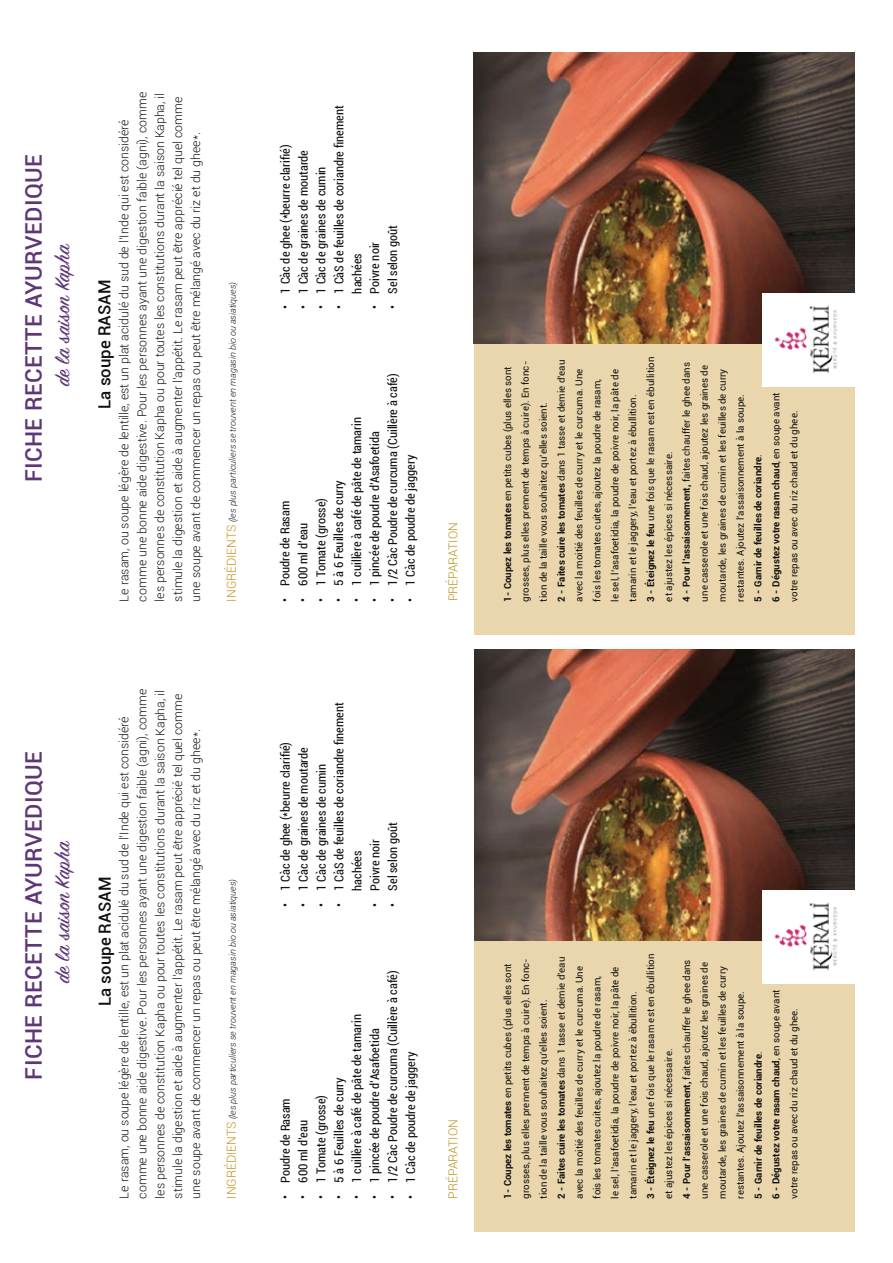
<style>
.page{position:relative;width:893px;height:1263px;background:#fff}
.page>*{position:absolute;margin:0;border:0;box-sizing:border-box;transform-origin:0 0}
.t1{font:500 22.95px "Roboto";letter-spacing:.02em;color:#5f3778}
.t2{font:22.95px "Sign Painter House Script";color:#5f3778}
.t3{font:500 16.8px "Roboto";color:#121212}
.t4{font:300 12.3px/17.9px "Roboto";color:#121212}
.t5{font:condensed 12.3px/17.9px "Roboto";color:#121212}
.t6{font:300 12.3px "Roboto";color:#c5921f}
.t7{font:9.75px/17.9px "Roboto";color:#121212}
.t8{font:italic 300 8.85px "Roboto";color:#121212}
.s1{font-style:normal;font-size:12.3px;color:#c5921f}
.s2{font-weight:700}
</style>
<div class="page">
<div style="left:474px;top:54px;width:380px;height:581px;background:#e9d6ac"></div>
<img style="left:474px;top:52px;width:380px;height:291px">
<div style="left:762px;top:294px;width:93px;height:93px;background:#fff"></div>
<img style="left:774px;top:305px;width:64px;height:69px">
<div style="left:474px;top:651px;width:380px;height:581px;background:#e9d6ac"></div>
<img style="left:474px;top:650px;width:380px;height:290px">
<div style="left:762px;top:891px;width:93px;height:93px;background:#fff"></div>
<img style="left:774px;top:902px;width:64px;height:69px">
<h1 class="t1" style="left:17px;top:482px;width:330px;rotate:-90deg">FICHE RECETTE AYURVEDIQUE</h1>
<h1 class="t2" style="left:48px;top:386px;width:145px;rotate:-90deg">de la saison Kapha</h1>
<p class="t4" style="left:115px;top:601px;width:511px;rotate:-90deg">Le rasam, ou soupe légère de lentille, est un plat acidulé du sud de l’Inde qui est considéré comme une bonne aide digestive. Pour les personnes ayant une digestion faible (agni), comme les personnes de constitution Kapha ou pour toutes les constitutions durant la saison Kapha, il stimule la digestion et aide à augmenter l’appétit. Le rasam peut être apprécié tel quel comme une soupe avant de commencer un repas ou peut être mélangé avec du riz et du ghee*.</p>
<h2 class="t3" style="left:93px;top:409px;width:131px;rotate:-90deg">La soupe RASAM</h2>
<p class="t8" style="left:227px;top:601px;width:322px;rotate:-90deg"><span class="s1">INGRÉDIENTS</span> (les plus particuliers se trouvent en magasin bio ou asiatiques)</p>
<h1 class="t1" style="left:17px;top:1079px;width:330px;rotate:-90deg">FICHE RECETTE AYURVEDIQUE</h1>
<h1 class="t2" style="left:48px;top:983px;width:145px;rotate:-90deg">de la saison Kapha</h1>
<p class="t4" style="left:115px;top:1198px;width:511px;rotate:-90deg">Le rasam, ou soupe légère de lentille, est un plat acidulé du sud de l’Inde qui est considéré comme une bonne aide digestive. Pour les personnes ayant une digestion faible (agni), comme les personnes de constitution Kapha ou pour toutes les constitutions durant la saison Kapha, il stimule la digestion et aide à augmenter l’appétit. Le rasam peut être apprécié tel quel comme une soupe avant de commencer un repas ou peut être mélangé avec du riz et du ghee*.</p>
<h2 class="t3" style="left:93px;top:1006px;width:131px;rotate:-90deg">La soupe RASAM</h2>
<p class="t8" style="left:227px;top:1198px;width:322px;rotate:-90deg"><span class="s1">INGRÉDIENTS</span> (les plus particuliers se trouvent en magasin bio ou asiatiques)</p>
<p class="t5" style="left:330px;top:293px;width:189px;text-indent:-16px;rotate:-90deg">• 1 CàS de feuilles de coriandre finement hachées</p>
<p class="t5" style="left:276px;top:309px;width:166px;rotate:-90deg">• 1 Càc de ghee (*beurre clarifié)</p>
<p class="t5" style="left:294px;top:309px;width:161px;rotate:-90deg">• 1 Càc de graines de moutarde</p>
<p class="t5" style="left:312px;top:309px;width:144px;rotate:-90deg">• 1 Càc de graines de cumin</p>
<p class="t5" style="left:366px;top:309px;width:69px;rotate:-90deg">• Poivre noir</p>
<p class="t5" style="left:383px;top:309px;width:86px;rotate:-90deg">• Sel selon goût</p>
<p class="t5" style="left:276px;top:601px;width:102px;rotate:-90deg">• Poudre de Rasam</p>
<p class="t5" style="left:294px;top:601px;width:80px;rotate:-90deg">• 600 ml d’eau</p>
<p class="t5" style="left:383px;top:601px;width:230px;rotate:-90deg">• 1/2 Càc Poudre de curcuma (Cuillère à café)</p>
<p class="t5" style="left:347px;top:601px;width:186px;rotate:-90deg">• 1 cuillère à café de pâte de tamarin</p>
<p class="t5" style="left:365px;top:601px;width:172px;rotate:-90deg">• 1 pincée de poudre d’Asafoetida</p>
<p class="t5" style="left:401px;top:601px;width:148px;rotate:-90deg">• 1 Càc de poudre de jaggery</p>
<p class="t5" style="left:330px;top:601px;width:123px;rotate:-90deg">• 5 à 6 Feuilles de curry</p>
<p class="t5" style="left:312px;top:601px;width:105px;rotate:-90deg">• 1 Tomate (grosse)</p>
<p class="t6" style="left:444px;top:601px;width:81px;rotate:-90deg">PRÉPARATION</p>
<p class="t5" style="left:330px;top:891px;width:189px;text-indent:-16px;rotate:-90deg">• 1 CàS de feuilles de coriandre finement hachées</p>
<p class="t5" style="left:276px;top:906px;width:166px;rotate:-90deg">• 1 Càc de ghee (*beurre clarifié)</p>
<p class="t5" style="left:294px;top:906px;width:161px;rotate:-90deg">• 1 Càc de graines de moutarde</p>
<p class="t5" style="left:312px;top:906px;width:144px;rotate:-90deg">• 1 Càc de graines de cumin</p>
<p class="t5" style="left:366px;top:906px;width:69px;rotate:-90deg">• Poivre noir</p>
<p class="t5" style="left:384px;top:906px;width:86px;rotate:-90deg">• Sel selon goût</p>
<p class="t5" style="left:276px;top:1198px;width:102px;rotate:-90deg">• Poudre de Rasam</p>
<p class="t5" style="left:294px;top:1198px;width:80px;rotate:-90deg">• 600 ml d’eau</p>
<p class="t5" style="left:383px;top:1198px;width:230px;rotate:-90deg">• 1/2 Càc Poudre de curcuma (Cuillère à café)</p>
<p class="t5" style="left:348px;top:1198px;width:186px;rotate:-90deg">• 1 cuillère à café de pâte de tamarin</p>
<p class="t5" style="left:365px;top:1198px;width:172px;rotate:-90deg">• 1 pincée de poudre d’Asafoetida</p>
<p class="t5" style="left:401px;top:1198px;width:148px;rotate:-90deg">• 1 Càc de poudre de jaggery</p>
<p class="t5" style="left:330px;top:1198px;width:123px;rotate:-90deg">• 5 à 6 Feuilles de curry</p>
<p class="t5" style="left:312px;top:1198px;width:105px;rotate:-90deg">• 1 Tomate (grosse)</p>
<p class="t6" style="left:445px;top:1198px;width:81px;rotate:-90deg">PRÉPARATION</p>
<p class="t7" style="left:498px;top:601px;width:246px;rotate:-90deg"><span class="s2">1- Coupez les tomates</span> en petits cubes (plus elles sont grosses, plus elles prennent de temps à cuire). En fonc&shy;tion de la taille vous souhaitez qu’elles soient.<br><span class="s2">2 - Faites cuire les tomates</span> dans 1 tasse et demie d’eau avec la moitié des feuilles de curry et le curcuma. Une fois les tomates cuites, ajoutez la poudre de rasam,<br>le sel, l’asafoetidia, la poudre de poivre noir, la pâte de tamarin et le jaggery, l’eau et portez à ébullition.<br><span class="s2">3 - Éteignez le feu</span> une fois que le rasam est en ébullition et ajustez les épices si nécessaire.<br><span class="s2">4 - Pour l’assaisonnement,</span> faites chauffer le ghee dans une casserole et une fois chaud, ajoutez les graines de moutarde, les graines de cumin et les feuilles de curry restantes. Ajoutez l’assaisonnement à la soupe.<br><span class="s2">5 - Garnir de feuilles de coriandre</span>.<br><span class="s2">6 - Dégustez votre rasam chaud</span>, en soupe avant<br>votre repas ou avec du riz chaud et du ghee.</p>
<p class="t7" style="left:498px;top:1198px;width:246px;rotate:-90deg"><span class="s2">1- Coupez les tomates</span> en petits cubes (plus elles sont grosses, plus elles prennent de temps à cuire). En fonc&shy;tion de la taille vous souhaitez qu’elles soient.<br><span class="s2">2 - Faites cuire les tomates</span> dans 1 tasse et demie d’eau avec la moitié des feuilles de curry et le curcuma. Une fois les tomates cuites, ajoutez la poudre de rasam,<br>le sel, l’asafoetidia, la poudre de poivre noir, la pâte de tamarin et le jaggery, l’eau et portez à ébullition.<br><span class="s2">3 - Éteignez le feu</span> une fois que le rasam est en ébullition et ajustez les épices si nécessaire.<br><span class="s2">4 - Pour l’assaisonnement,</span> faites chauffer le ghee dans une casserole et une fois chaud, ajoutez les graines de moutarde, les graines de cumin et les feuilles de curry restantes. Ajoutez l’assaisonnement à la soupe.<br><span class="s2">5 - Garnir de feuilles de coriandre</span>.<br><span class="s2">6 - Dégustez votre rasam chaud</span>, en soupe avant<br>votre repas ou avec du riz chaud et du ghee.</p>
</div>
